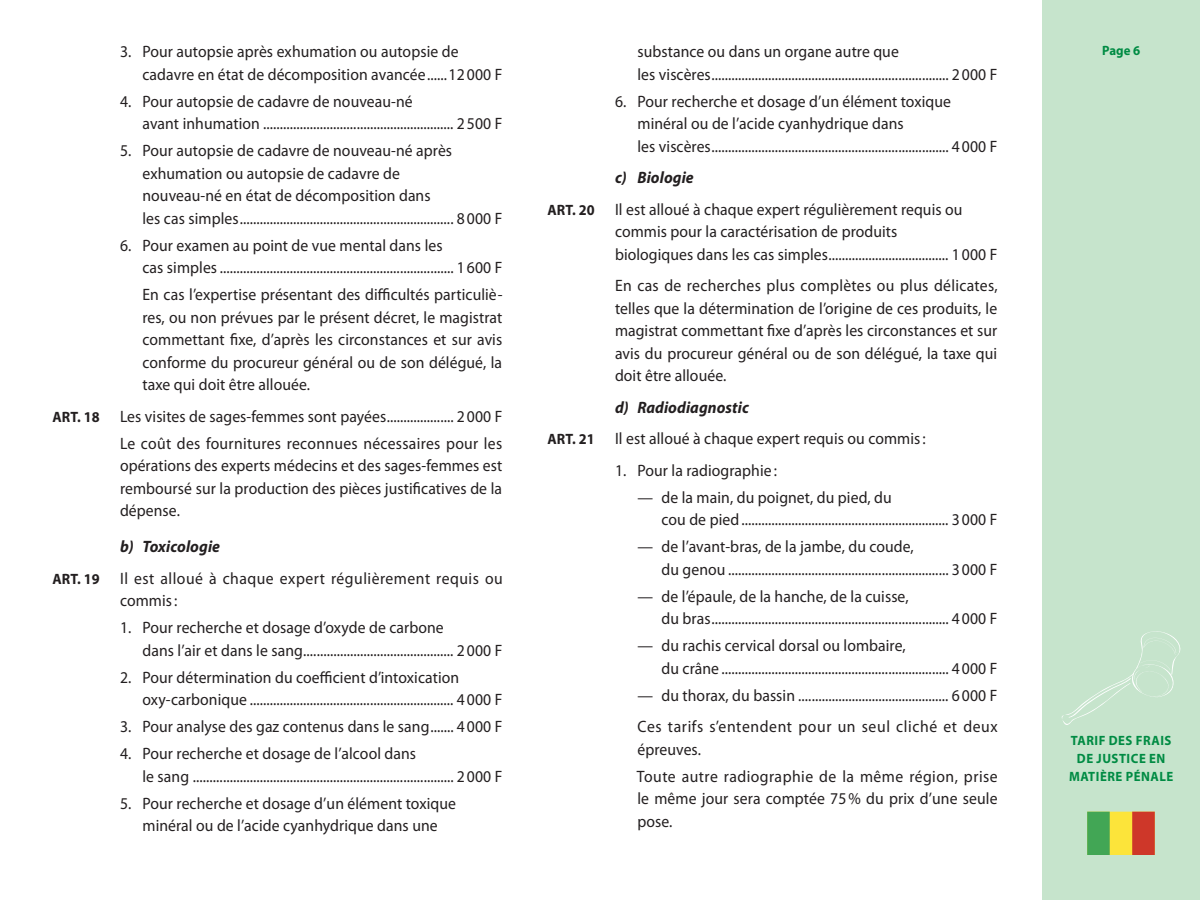
<style>
.page{position:relative;width:1200px;height:900px;background:#fff}
.page>*{position:absolute;margin:0;border:0;box-sizing:border-box;transform-origin:0 0}
.t1{font:16.5px/22.5px "Myriad Pro";letter-spacing:.005em;color:#231f20;scale:.95 1}
.t2{font:16.5px/31.5px "Myriad Pro";letter-spacing:.04em;color:#231f20;scale:.95 1}
.t3{font:16.5px/31.5px "Myriad Pro";letter-spacing:.035em;color:#231f20;scale:.95 1}
.t4{font:16.5px/27px "Myriad Pro";letter-spacing:.03em;color:#231f20;scale:.95 1}
.t5{font:700 13.5px/18px "Myriad Pro";letter-spacing:.04em;color:#008b43;text-align:center;scale:.95 1}
.s1{font-weight:700;font-size:15px}
.s2{font-weight:700;font-style:italic}
</style>
<div class="page">
<div style="left:1042px;top:0;width:158px;height:900px;background:#c6e4cc"></div>
<svg style="left:1087px;top:812px;width:68px;height:43px"></svg>
<svg style="left:1062px;top:631px;width:118px;height:94px"></svg>
<p class="t1" style="left:120px;top:41px;width:358px">3. Pour autopsie après exhumation ou autopsie de</p>
<p class="t5" style="left:1102px;top:42px;width:42px">Page 6</p>
<p class="t1" style="left:142px;top:63px;width:380px">cadavre en état de décomposition avancée......12 000 F</p>
<p class="t1" style="left:142px;top:90px;width:380px;text-indent:-22px">4. Pour autopsie de cadavre de nouveau-né<br>avant inhumation ......................................................... 2 500 F</p>
<p class="t1" style="left:142px;top:140px;width:380px;text-indent:-22px">5. Pour autopsie de cadavre de nouveau-né après exhumation ou autopsie de cadavre de<br>nouveau-né en état de décomposition dans<br>les cas simples................................................................ 8 000 F</p>
<p class="t1" style="left:142px;top:234px;width:380px;text-indent:-22px">6. Pour examen au point de vue mental dans les<br>cas simples ...................................................................... 1 600 F</p>
<p class="t1" style="left:142px;top:284px;width:380px;text-align:justify">En cas l’expertise présentant des difficultés particuliè&shy;res, ou non prévues par le présent décret, le magistrat commettant fixe, d’après les circonstances et sur avis conforme du procureur général ou de son délégué, la taxe qui doit être allouée.</p>
<p class="t1" style="left:52px;top:403px;width:475px;line-height:27px;text-align:right"><span class="s1">ART. 18</span> Les visites de sages-femmes sont payées.................... 2 000 F<br>Le coût des fournitures reconnues nécessaires pour les</p>
<p class="t1" style="left:120px;top:455px;width:404px;text-align:justify">opérations des experts médecins et des sages-femmes est remboursé sur la production des pièces justificatives de la dépense.</p>
<p class="t3" style="left:52px;top:531px;width:476px;text-indent:68px"><span class="s2">b) Toxicologie<br></span><span class="s1">ART. 19</span> Il est alloué à chaque expert régulièrement requis ou</p>
<p class="t1" style="left:120px;top:590px;width:62px">commis :</p>
<p class="t1" style="left:142px;top:617px;width:380px;text-indent:-22px">1. Pour recherche et dosage d’oxyde de carbone<br>dans l’air et dans le sang............................................. 2 000 F</p>
<p class="t1" style="left:142px;top:666px;width:380px;text-indent:-22px">2. Pour détermination du coefficient d’intoxication oxy-carbonique ............................................................. 4 000 F</p>
<p class="t1" style="left:120px;top:716px;width:404px">3. Pour analyse des gaz contenus dans le sang....... 4 000 F</p>
<p class="t1" style="left:142px;top:743px;width:380px;text-indent:-22px">4. Pour recherche et dosage de l’alcool dans<br>le sang .............................................................................. 2 000 F</p>
<p class="t1" style="left:120px;top:792px;width:355px;text-align:center">5. Pour recherche et dosage d’un élément toxique minéral ou de l’acide cyanhydrique dans une</p>
<p class="t1" style="left:638px;top:41px;width:380px">substance ou dans un organe autre que<br>les viscères....................................................................... 2 000 F</p>
<p class="t1" style="left:638px;top:90px;width:380px;text-indent:-22px">6. Pour recherche et dosage d’un élément toxique minéral ou de l’acide cyanhydrique dans<br>les viscères....................................................................... 4 000 F</p>
<p class="t1" style="left:548px;top:162px;width:438px;line-height:31.5px;text-indent:68px"><span class="s2">c) Biologie<br></span><span class="s1">ART. 20</span> Il est alloué à chaque expert régulièrement requis ou</p>
<p class="t1" style="left:615px;top:221px;width:404px">commis pour la caractérisation de produits<br>biologiques dans les cas simples.................................... 1 000 F</p>
<p class="t1" style="left:615px;top:275px;width:404px;text-align:justify">En cas de recherches plus complètes ou plus délicates, telles que la détermination de l’origine de ces produits, le magistrat commettant fixe d’après les circonstances et sur avis du procureur général ou de son délégué, la taxe qui doit être allouée.</p>
<p class="t1" style="left:548px;top:392px;width:400px;line-height:31.5px;text-indent:68px"><span class="s2">d) Radiodiagnostic<br></span><span class="s1">ART. 21</span> Il est alloué à chaque expert requis ou commis :</p>
<p class="t1" style="left:615px;top:459px;width:172px">1. Pour la radiographie :</p>
<p class="t1" style="left:662px;top:486px;width:355px;text-indent:-24px">— de la main, du poignet, du pied, du<br>cou de pied .............................................................. 3 000 F</p>
<p class="t1" style="left:662px;top:536px;width:355px;text-indent:-24px">— de l’avant-bras, de la jambe, du coude,<br>du genou .................................................................. 3 000 F</p>
<p class="t1" style="left:662px;top:585px;width:355px;text-indent:-24px">— de l’épaule, de la hanche, de la cuisse,<br>du bras....................................................................... 4 000 F</p>
<p class="t1" style="left:662px;top:635px;width:355px;text-indent:-24px">— du rachis cervical dorsal ou lombaire,<br>du crâne .................................................................... 4 000 F</p>
<p class="t2" style="left:638px;top:680px;width:381px">— du thorax, du bassin ............................................. 6 000 F<br>Ces tarifs s’entendent pour un seul cliché et deux</p>
<p class="t4" style="left:637px;top:736px;width:381px">épreuves.<br>Toute autre radiographie de la même région, prise</p>
<p class="t1" style="left:638px;top:788px;width:381px">le même jour sera comptée 75 % du prix d’une seule pose.</p>
<p class="t5" style="left:1069px;top:732px;width:111px">TARIF DES FRAIS<br>DE JUSTICE EN<br>MATIÈRE PÉNALE</p>
</div>
